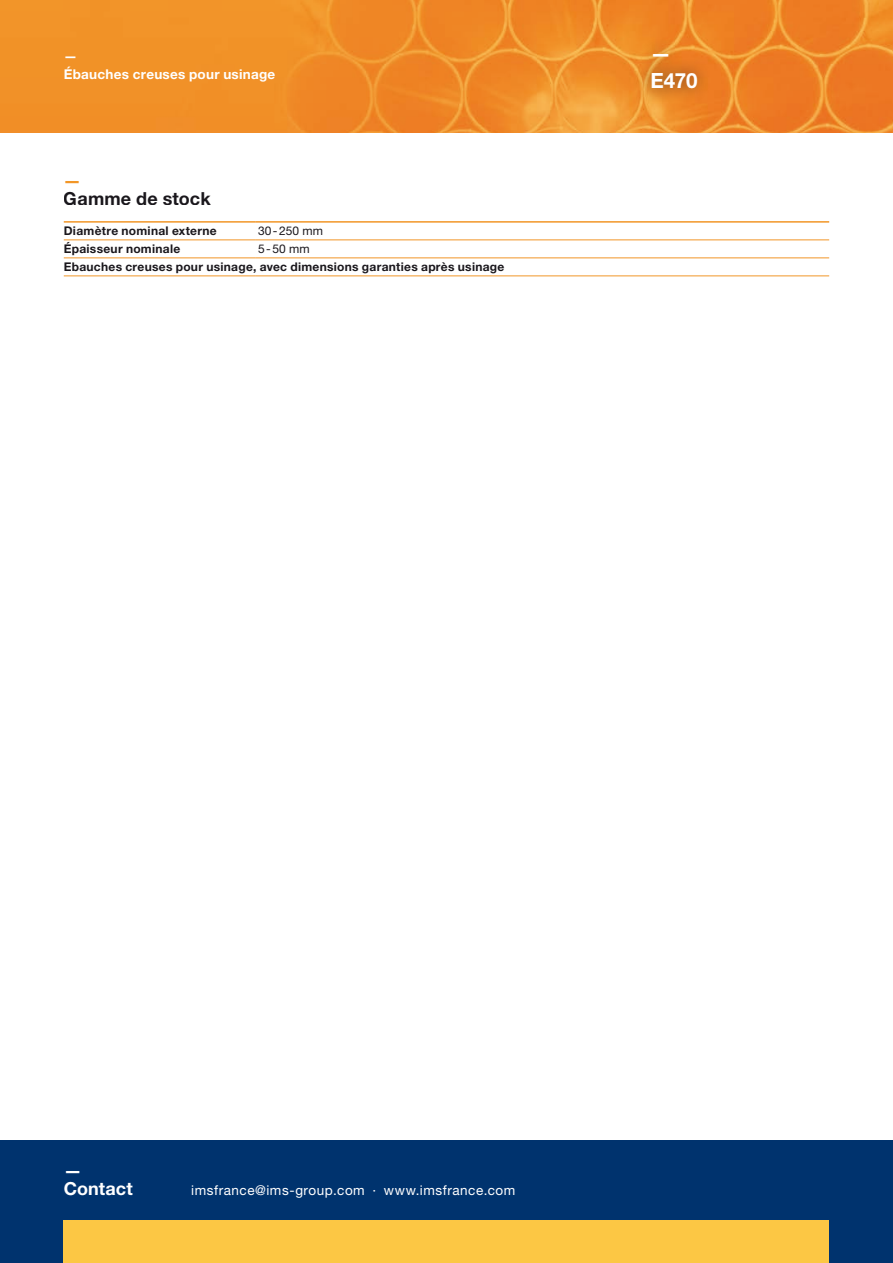
<style>
.page{position:relative;width:893px;height:1263px;background:#fff}
.page>*{position:absolute;margin:0;border:0;box-sizing:border-box;transform-origin:0 0}
.t1{font:700 21px/27px "Helvetica Neue LT Std";color:#fff}
.t2{font:700 18px "Helvetica Neue LT Std";letter-spacing:.01em;color:#1a171c}
.t3{font:700 18px/18px "Helvetica Neue LT Std";letter-spacing:.005em;color:#fff}
.t4{font:700 18px "Helvetica Neue LT Std";color:#f29627}
.t5{font:13.5px "Helvetica Neue LT Pro";letter-spacing:.04em;color:#fff}
.t6{font:700 13.5px/18px "Helvetica Neue LT Std";letter-spacing:.02em;color:#fff}
.t7{font:700 12px "Helvetica Neue LT Std";letter-spacing:.025em;color:#1a171c}
.t8{font:12px "Helvetica Neue LT Std";color:#1a171c}
</style>
<div class="page">
<img style="left:0;top:0;width:893px;height:133px">
<hr style="left:64px;top:221px;width:191px;height:2px;background:#f29627">
<hr style="left:64px;top:239px;width:191px;height:1px;background:#f29627">
<hr style="left:64px;top:257px;width:191px;height:1px;background:#f29627">
<hr style="left:64px;top:275px;width:191px;height:1px;background:#f29627">
<hr style="left:255px;top:275px;width:574px;height:1px;background:#f29627">
<hr style="left:255px;top:221px;width:574px;height:2px;background:#f29627">
<hr style="left:255px;top:239px;width:574px;height:1px;background:#f29627">
<hr style="left:255px;top:257px;width:574px;height:1px;background:#f29627">
<div style="left:0;top:1141px;width:893px;height:122px;background:#00336e"></div>
<div style="left:636px;top:38px;width:76px;height:65px;background:#1a171c;opacity:.66"></div>
<div style="left:64px;top:1220px;width:765px;height:43px;background:#fcc744"></div>
<p class="t6" style="left:64px;top:46px;width:213px">—<br>Ébauches creuses pour usinage</p>
<h1 class="t1" style="left:651px;top:39px;width:48px">—<br>E470</h1>
<h2 class="t4" style="left:64px;top:169px;width:19px">—</h2>
<h2 class="t2" style="left:64px;top:187px;width:148px">Gamme de stock</h2>
<p class="t7" style="left:64px;top:224px;width:154px">Diamètre nominal externe</p>
<p class="t8" style="left:258px;top:224px;width:66px">30-250 mm</p>
<p class="t7" style="left:64px;top:241px;width:118px">Épaisseur nominale</p>
<p class="t8" style="left:258px;top:242px;width:53px">5-50 mm</p>
<p class="t7" style="left:64px;top:259px;width:442px">Ebauches creuses pour usinage, avec dimensions garanties après usinage</p>
<h2 class="t3" style="left:64px;top:1161px;width:70px">—<br>Contact</h2>
<p class="t5" style="left:191px;top:1182px;width:326px">imsfrance@ims-group.com ∙ www.imsfrance.com</p>
</div>
